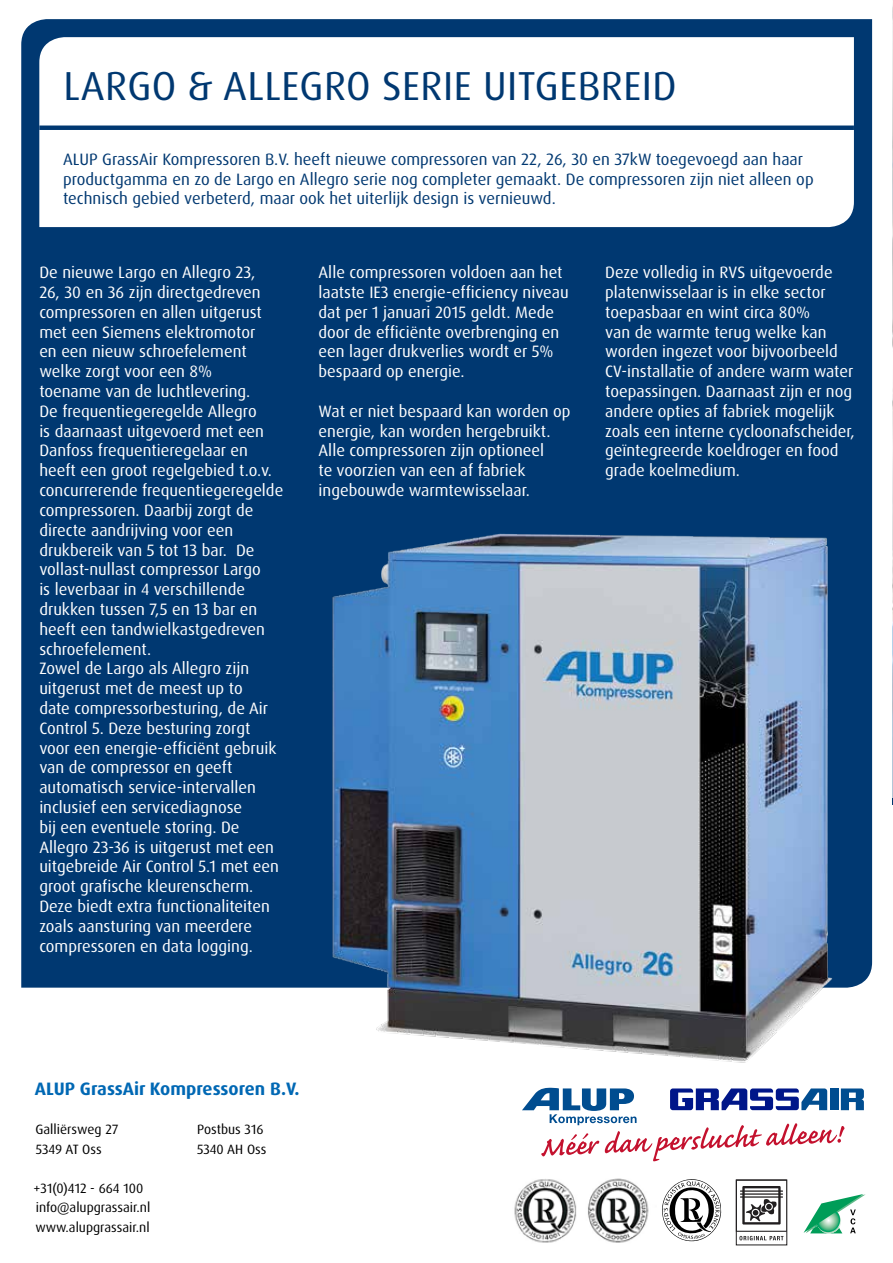
<style>
.page{position:relative;width:893px;height:1263px;background:#fff}
.page>*{position:absolute;margin:0;border:0;box-sizing:border-box;transform-origin:0 0}
.t1{font:40.5px "Dax Pro";letter-spacing:.01em;color:#003871}
.t2{font:700 18px "Dax Pro";color:#0068b4}
.t3{font:16.5px/19.8px "Dax Pro";color:#fff}
.t4{font:16.5px/19.8px "Dax Pro";color:#003871}
.t5{font:13.5px/19.5px "Dax Pro";color:#000}
</style>
<div class="page">
<div style="left:21px;top:19px;width:851px;height:969px;background:#003871"></div>
<svg style="left:39px;top:37px;width:815px;height:190px"></svg>
<img style="left:892px;top:4px;width:1px;height:516px">
<hr style="left:39px;top:126px;width:815px;height:4px;background:#003871">
<img style="left:514px;top:1178px;width:135px;height:65px">
<svg style="left:738px;top:1186px;width:47px;height:54px"></svg>
<div style="left:736px;top:1179px;width:51px;height:66px;border:1px solid #211e1f"></div>
<svg style="left:803px;top:1194px;width:63px;height:39px"></svg>
<svg style="left:662px;top:1179px;width:59px;height:62px"></svg>
<svg style="left:522px;top:1088px;width:342px;height:73px"></svg>
<img style="left:301px;top:520px;width:592px;height:543px">
<h1 class="t1" style="left:63px;top:59px;width:615px">LARGO &amp; ALLEGRO SERIE UITGEBREID</h1>
<p class="t4" style="left:63px;top:149px;width:752px">ALUP GrassAir Kompressoren B.V. heeft nieuwe compressoren van 22, 26, 30 en 37kW toegevoegd aan haar productgamma en zo de Largo en Allegro serie nog completer gemaakt. De compressoren zijn niet alleen op technisch gebied verbeterd, maar ook het uiterlijk design is vernieuwd.</p>
<p class="t3" style="left:39px;top:263px;width:245px">De nieuwe Largo en Allegro 23,<br>26, 30 en 36 zijn directgedreven compressoren en allen uitgerust met een Siemens elektromotor<br>en een nieuw schroefelement welke zorgt voor een 8%<br>toename van de luchtlevering.<br>De frequentiegeregelde Allegro<br>is daarnaast uitgevoerd met een<br>Danfoss frequentieregelaar en heeft een groot regelgebied t.o.v. concurrerende frequentiegeregelde compressoren. Daarbij zorgt de directe aandrijving voor een drukbereik van 5 tot 13 bar. De vollast-nullast compressor Largo<br>is leverbaar in 4 verschillende drukken tussen 7,5 en 13 bar en heeft een tandwielkastgedreven schroefelement.<br>Zowel de Largo als Allegro zijn uitgerust met de meest up to<br>date compressorbesturing, de Air<br>Control 5. Deze besturing zorgt voor een energie-efficiënt gebruik van de compressor en geeft automatisch service-intervallen inclusief een servicediagnose<br>bij een eventuele storing. De<br>Allegro 23-36 is uitgerust met een uitgebreide Air Control 5.1 met een groot grafische kleurenscherm.<br>Deze biedt extra functionaliteiten zoals aansturing van meerdere compressoren en data logging.</p>
<p class="t3" style="left:319px;top:263px;width:252px">Alle compressoren voldoen aan het laatste IE3 energie-efficiency niveau dat per 1 januari 2015 geldt. Mede door de efficiënte overbrenging en een lager drukverlies wordt er 5% bespaard op energie.</p>
<p class="t3" style="left:319px;top:401px;width:253px">Wat er niet bespaard kan worden op energie, kan worden hergebruikt.<br>Alle compressoren zijn optioneel<br>te voorzien van een af fabriek ingebouwde warmtewisselaar.</p>
<p class="t3" style="left:605px;top:263px;width:251px">Deze volledig in RVS uitgevoerde platenwisselaar is in elke sector toepasbaar en wint circa 80%<br>van de warmte terug welke kan worden ingezet voor bijvoorbeeld<br>CV-installatie of andere warm water toepassingen. Daarnaast zijn er nog andere opties af fabriek mogelijk zoals een interne cycloonafscheider, geïntegreerde koeldroger en food grade koelmedium.</p>
<p class="t2" style="left:35px;top:1077px;width:266px">ALUP GrassAir Kompressoren B.V.</p>
<p class="t5" style="left:36px;top:1120px;width:84px">Galliërsweg 27</p>
<p class="t5" style="left:197px;top:1120px;width:68px">Postbus 316</p>
<p class="t5" style="left:36px;top:1139px;width:67px">5349 AT Oss</p>
<p class="t5" style="left:197px;top:1139px;width:71px">5340 AH Oss</p>
<p class="t5" style="left:34px;top:1178px;width:118px">+31(0)412 - 664 100 info@alupgrassair.nl www.alupgrassair.nl</p>
</div>
